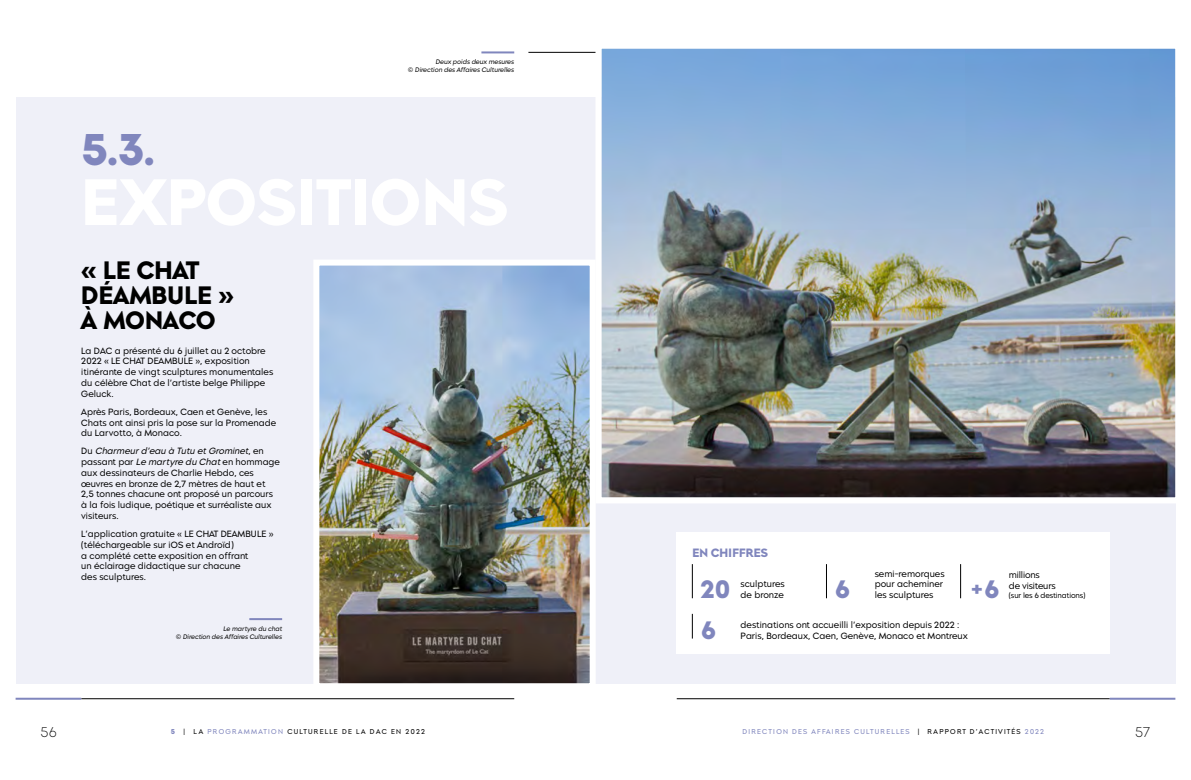
<style>
.page{position:relative;width:1191px;height:780px;background:#fff}
.page>*{position:absolute;margin:0;border:0;box-sizing:border-box;transform-origin:0 0}
.t1{font:700 44px "Morn";color:#8086bd}
.t2{font:700 25px/25px "Morn";color:#000}
.t3{font:700 25px "Morn";color:#8086bd}
.t4{font:200 14px "Morn";color:#000}
.t5{font:700 12px "Morn";color:#8086bd}
.t6{font:9px/10.8px "Morn";color:#000}
.t7{font:9px/10.8px "Morn";letter-spacing:-.02em;color:#000}
.t8{font:7.5px "Morn";letter-spacing:-.02em;color:#000}
.t9{font:7px "Morn";letter-spacing:.17em;color:#8086bd}
.t10{font:7px "Morn";letter-spacing:.17em;color:#000}
.t11{font:italic 6.5px/7.8px "Morn";letter-spacing:-.01em;color:#000;text-align:right}
.s1{font-style:italic}
.s2{font-weight:700;color:#8086bd}
.s3{color:#8086bd}
.s4{color:#000}
</style>
<div class="page">
<div style="left:16px;top:97px;width:1159px;height:586px;background:#eff0f8"></div>
<img style="left:310px;top:260px;width:288px;height:424px">
<img style="left:592px;top:48px;width:584px;height:458px">
<hr style="left:81px;top:698px;width:433px;height:1px;background:#000">
<hr style="left:676px;top:698px;width:433px;height:1px;background:#000">
<hr style="left:16px;top:697px;width:65px;height:2px;background:#8086bd">
<hr style="left:1109px;top:697px;width:66px;height:2px;background:#8086bd">
<hr style="left:249px;top:618px;width:33px;height:2px;background:#8086bd">
<hr style="left:481px;top:51px;width:33px;height:2px;background:#8086bd">
<hr style="left:528px;top:52px;width:67px;height:1px;background:#000">
<div style="left:676px;top:532px;width:433px;height:122px;background:#fff"></div>
<hr style="left:692px;top:564px;width:1px;height:34px;background:#000">
<hr style="left:826px;top:564px;width:1px;height:34px;background:#000">
<hr style="left:960px;top:564px;width:1px;height:34px;background:#000">
<svg style="left:692px;top:613px;width:1px;height:25px"></svg>
<h1 class="t1" style="left:81px;top:123px;width:75px">5.3.</h1>
<h2 class="t2" style="left:81px;top:257px;width:154px">« LE CHAT<br>DÉAMBULE »<br>À MONACO</h2>
<p class="t6" style="left:81px;top:345px;width:194px">La DAC a présenté du 6 juillet au 2 octobre 2022 « LE CHAT DEAMBULE », exposition itinérante de vingt sculptures monumentales du célèbre Chat de l’artiste belge Philippe Geluck.</p>
<p class="t6" style="left:81px;top:406px;width:196px">Après Paris, Bordeaux, Caen et Genève, les<br>Chats ont ainsi pris la pose sur la Promenade du Larvotto, à Monaco.</p>
<p class="t6" style="left:81px;top:445px;width:200px">D u <span class="s1">Charmeurd’eau à Tutu etGrominet</span>, e n passant par <span class="s1">Le martyre du Chat</span>en hommage aux dessinateurs de Charlie Hebdo, ces œuvres en bronze de 2,7 mètres de haut et 2,5 tonnes chacune ont proposé un parcours à la fois ludique, poétique et surréaliste aux visiteurs.</p>
<p class="t6" style="left:81px;top:528px;width:194px">L’application gratuite « LE CHAT DEAMBULE » (téléchargeable sur iOS et Androïd)<br>a complété cette exposition en offrant<br>un éclairage didactique sur chacune<br>des sculptures.</p>
<p class="t11" style="left:176px;top:624px;width:108px">Le martyre du chat<br>© Direction des Affaires Culturelles</p>
<p class="t11" style="left:408px;top:58px;width:108px">Deux poids deux mesures<br>© Direction des Affaires Culturelles</p>
<h3 class="t5" style="left:692px;top:545px;width:77px">EN CHIFFRES</h3>
<h2 class="t3" style="left:701px;top:574px;width:31px">20</h2>
<p class="t6" style="left:740px;top:579px;width:46px">sculptures de bronze</p>
<h2 class="t3" style="left:835px;top:574px;width:16px">6</h2>
<p class="t6" style="left:874px;top:568px;width:71px">semi-remorques pour acheminer les sculptures</p>
<h2 class="t3" style="left:969px;top:574px;width:31px">+6</h2>
<h2 class="t3" style="left:701px;top:614px;width:16px">6</h2>
<p class="t6" style="left:740px;top:619px;width:229px">destinations ont accueilli l’exposition depuis 2022 :<br>Paris, Bordeaux, Caen, Genève, Monaco et Montreux</p>
<p class="t7" style="left:1008px;top:570px;width:48px">millions<br>de visiteurs</p>
<p class="t8" style="left:1008px;top:591px;width:78px">(sur les 6 destinations)</p>
<h3 class="t4" style="left:40px;top:723px;width:18px">56</h3>
<p class="t10" style="left:171px;top:727px;width:256px"><span class="s2">5</span> | LA <span class="s3">PROGRAMMATION</span> CULTURELLE DE LA DAC EN 2022</p>
<p class="t9" style="left:742px;top:727px;width:303px">DIRECTION DES AFFAIRES CULTURELLES <span class="s4">| RAPPORT D’ACTIVITÉS</span> 2022</p>
<h3 class="t4" style="left:1134px;top:723px;width:17px">57</h3>
</div>
